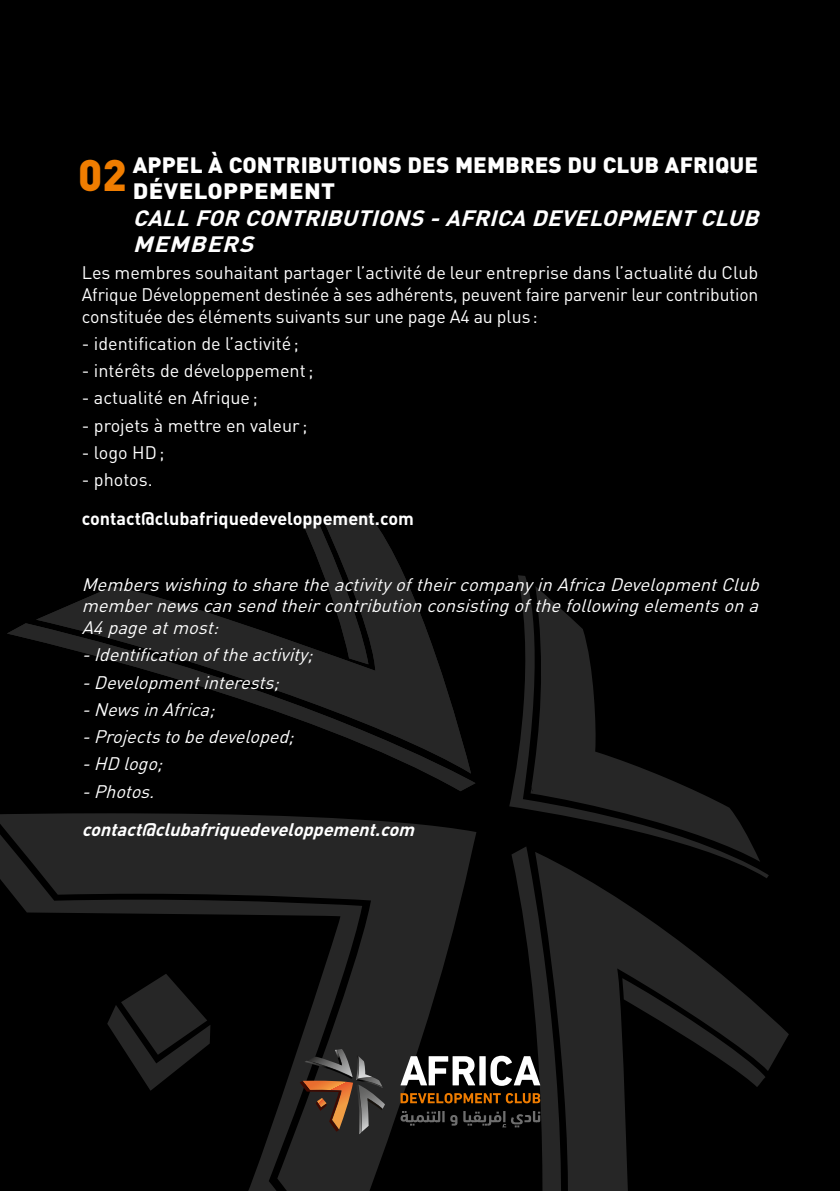
<style>
.page{position:relative;width:840px;height:1191px;background:#fff}
.page>*{position:absolute;margin:0;border:0;box-sizing:border-box;transform-origin:0 0}
.t1{font:900 43.6px "DIN";color:#f07d00}
.t2{font:900 22px/26.4px "DIN";letter-spacing:.005em;color:#fff}
.t3{font:italic 700 22px/26.4px "DIN";color:#fff;scale:1.04 1}
.t4{font:18px/21.6px "DIN";color:#fff;text-align:justify}
.t5{font:italic 18px/27.2px "DIN";color:#fff;text-align:justify}
.t6{font:700 18px "DIN";color:#fff}
.t7{font:italic 700 18px "DIN";color:#fff}
</style>
<div class="page">
<div style="left:0;top:0;width:839px;height:1191px;background:#000"></div>
<svg style="left:36px;top:514px;width:388px;height:109px"></svg>
<svg style="left:302px;top:520px;width:66px;height:103px"></svg>
<svg style="left:7px;top:623px;width:468px;height:168px"></svg>
<svg style="left:41px;top:813px;width:435px;height:378px;fill:#262626"></svg>
<svg style="left:0;top:814px;width:362px;height:377px"></svg>
<svg style="left:573px;top:875px;width:215px;height:316px"></svg>
<svg style="left:622px;top:978px;width:143px;height:109px"></svg>
<svg style="left:509px;top:575px;width:259px;height:303px"></svg>
<svg style="left:107px;top:973px;width:103px;height:117px"></svg>
<svg style="left:400px;top:846px;width:173px;height:345px"></svg>
<svg style="left:299px;top:1049px;width:86px;height:85px"></svg>
<p class="t2" style="left:133px;top:150px;width:626px">APPEL À CONTRIBUTIONS DES MEMBRES DU CLUB AFRIQUE<br>DÉVELOPPEMENT</p>
<p class="t3" style="left:133px;top:204px;width:609px">CALL FOR CONTRIBUTIONS - AFRICA DEVELOPMENT CLUB<br>MEMBERS</p>
<p class="t4" style="left:82px;top:262px;width:677px">Les membres souhaitant partager l’activité de leur entreprise dans l’actualité du Club Afrique Développement destinée à ses adhérents, peuvent faire parvenir leur contribution constituée des éléments suivants sur une page A4 au plus:</p>
<p class="t4" style="left:82px;top:332px;width:218px">- identification de l’activité;</p>
<p class="t4" style="left:82px;top:359px;width:233px">- intérêts de développement;</p>
<p class="t4" style="left:82px;top:387px;width:177px">- actualité en Afrique;</p>
<p class="t4" style="left:82px;top:414px;width:227px">- projets à mettre en valeur ;</p>
<p class="t4" style="left:82px;top:441px;width:84px">- logo HD;</p>
<p class="t4" style="left:82px;top:468px;width:72px">- photos.</p>
<p class="t6" style="left:82px;top:506px;width:333px">contact@clubafriquedeveloppement.com</p>
<h1 class="t1" style="left:78px;top:146px;width:50px">02</h1>
<p class="t5" style="left:82px;top:573px;width:683px;line-height:21.6px">MemberswishingtosharetheactivityoftheircompanyinAfricaDevelopmentClub membernewscansendtheircontributionconsistingofthefollowingelementsona A4pageatmost:</p>
<p class="t5" style="left:82px;top:641px;width:238px;text-align:left">-Identificationoftheactivity; -Developmentinterests; -NewsinAfrica; -Projectstobedeveloped; -HD logo;<br>-Photos.</p>
<p class="t7" style="left:82px;top:818px;width:339px">contact@clubafriquedeveloppement.com</p>
</div>
